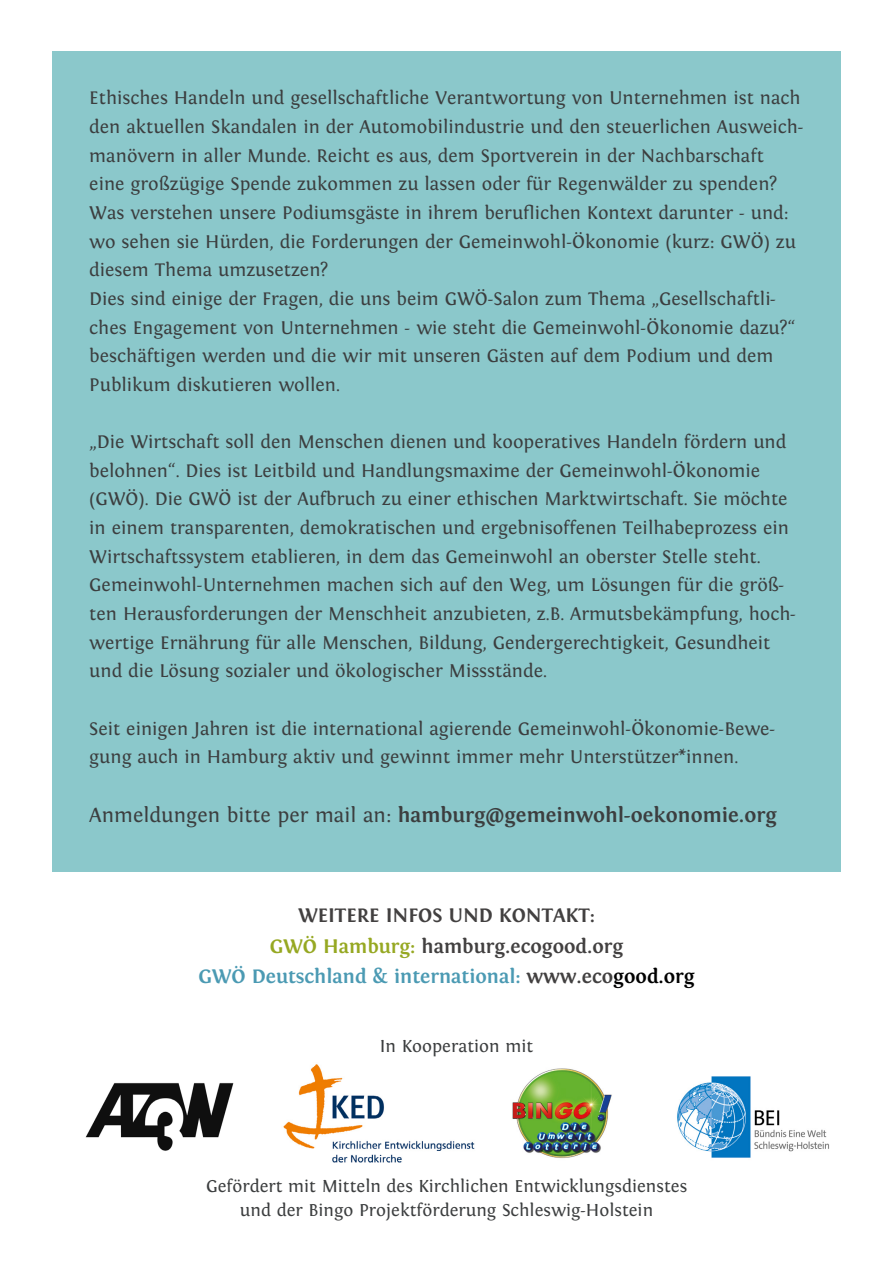
<style>
.page{position:relative;width:893px;height:1263px;background:#fff}
.page>*{position:absolute;margin:0;border:0;box-sizing:border-box;transform-origin:0 0}
.t1{font:700 21.15px "Fontin";color:#3c3e3f}
.t2{font:700 20.25px/30.5px "Fontin";color:#424040;text-align:center}
.t3{font:19.05px/28.7px "Fontin";color:#3c3e3f}
.t4{font:18px/24.8px "Fontin";color:#3c3e3f;text-align:center}
.s1{font-weight:400}
.s2{color:#96a822}
.s3{color:#4b9ab3}
.s4{color:#000}
</style>
<div class="page">
<div style="left:52px;top:51px;width:789px;height:820px;background:#8bc8cb"></div>
<img style="left:512px;top:1068px;width:100px;height:90px">
<img style="left:283px;top:1064px;width:192px;height:99px">
<img style="left:85px;top:1083px;width:149px;height:68px">
<img style="left:677px;top:1076px;width:152px;height:82px">
<p class="t3" style="left:89px;top:84px;width:716px">Ethisches Handeln und gesellschaftliche Verantwortung von Unternehmen ist nach den aktuellen Skandalen in der Automobilindustrie und den steuerlichen Ausweich&shy;manövern in aller Munde. Reicht es aus, dem Sportverein in der Nachbarschaft eine großzügige Spende zukommen zu lassen oder für Regenwälder zu spenden?<br>Was verstehen unsere Podiumsgäste in ihrem beruflichen Kontext darunter - und: wo sehen sie Hürden, die Forderungen der Gemeinwohl-Ökonomie (kurz: GWÖ) zu diesem Thema umzusetzen?<br>Dies sind einige der Fragen, die uns beim GWÖ-Salon zum Thema „Gesellschaftli&shy;ches Engagement von Unternehmen - wie steht die Gemeinwohl-Ökonomie dazu?“ beschäftigen werden und die wir mit unseren Gästen auf dem Podium und dem Publikum diskutieren wollen.</p>
<p class="t3" style="left:89px;top:428px;width:708px">„Die Wirtschaft soll den Menschen dienen und kooperatives Handeln fördern und belohnen“. Dies ist Leitbild und Handlungsmaxime der Gemeinwohl-Ökonomie (GWÖ). Die GWÖ ist der Aufbruch zu einer ethischen Marktwirtschaft. Sie möchte in einem transparenten, demokratischen und ergebnisoffenen Teilhabeprozess ein Wirtschaftssystem etablieren, in dem das Gemeinwohl an oberster Stelle steht.<br>Gemeinwohl-Unternehmen machen sich auf den Weg, um Lösungen für die größ&shy;ten Herausforderungen der Menschheit anzubieten, z.B. Armutsbekämpfung, hoch&shy;wertige Ernährung für alle Menschen, Bildung, Gendergerechtigkeit, Gesundheit und die Lösung sozialer und ökologischer Missstände.</p>
<p class="t3" style="left:89px;top:714px;width:687px">Seit einigen Jahren ist die international agierende Gemeinwohl-Ökonomie-Bewe&shy;gung auch in Hamburg aktiv und gewinnt immer mehr Unterstützer*innen.</p>
<p class="t1" style="left:89px;top:803px;width:689px"><span class="s1">Anmeldungen bitte per mail an:</span> hamburg@gemeinwohl-oekonomie.org</p>
<p class="t2" style="left:198px;top:901px;width:498px">WEITERE INFOS UND KONTAKT:<br><span class="s2">GWÖ Hamburg:</span> hamburg.ecogood.org<br><span class="s3">GWÖ Deutschland &amp; international:</span> www.eco<span class="s4">good.org</span></p>
<p class="t4" style="left:380px;top:1034px;width:155px">In Kooperation mit</p>
<p class="t4" style="left:206px;top:1174px;width:483px">Gefördert mit Mitteln des Kirchlichen Entwicklungsdienstes und der Bingo Projektförderung Schleswig-Holstein</p>
</div>
